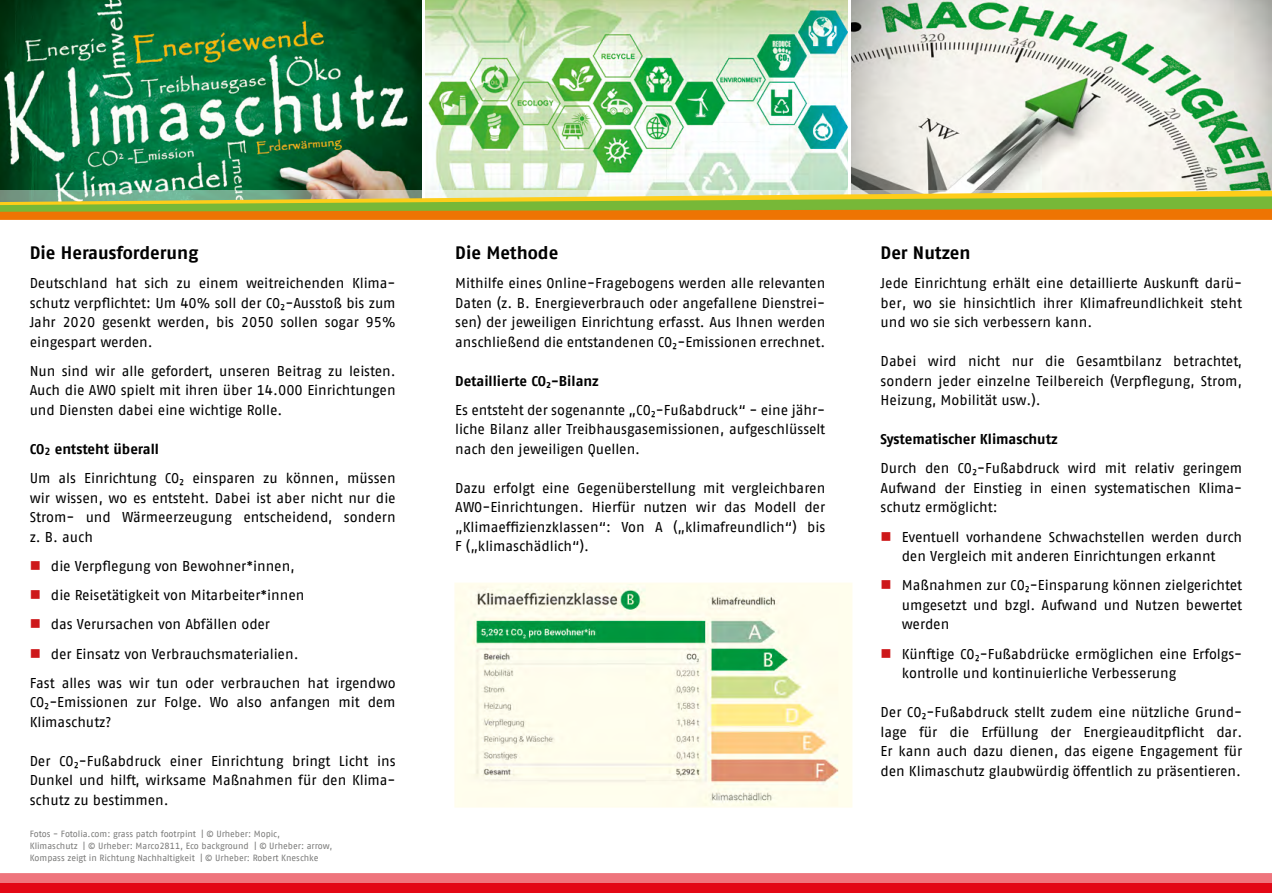
<style>
.page{position:relative;width:1272px;height:893px;background:#fff}
.page>*{position:absolute;margin:0;border:0;box-sizing:border-box;transform-origin:0 0}
.Headline_im_Fliesste{font:700 18px "AWO Fago Office";color:#000}
.Fließtext{font:14.25px/19.5px "AWO Fago Office";color:#000;text-align:justify}
.Fließtext-2{font:700 14.25px "AWO Fago Office";color:#000}
.ohneRaster{font:9px "AWO Fago Office";color:#7b7b7a}
</style>
<div class="page">
<img style="left:425px;top:0;width:422px;height:190px">
<img style="left:851px;top:0;width:420px;height:190px">
<img style="left:0;top:0;width:421px;height:190px">
<svg style="left:0;top:190px;width:1271px;height:1px"></svg>
<svg style="left:0;top:191px;width:1271px;height:29px"></svg>
<div style="left:0;top:873px;width:1271px;height:20px;background:#e30715"></div>
<div style="left:0;top:873px;width:1271px;height:10px;background:#ef757d"></div>
<img style="left:457px;top:586px;width:392px;height:218px">
<div style="left:454px;top:583px;width:398px;height:224px;border:2px solid #fffded"></div>
<p class="Headline_im_Fliesste" style="left:30px;top:242px;width:170px">Die Herausforderung</p>
<p class="Fließtext" style="left:30px;top:273px;width:367px">Deutschland hat sich zu einem weitreichenden Klima&shy;schutz verpflichtet: Um 40% soll der CO²-Ausstoß bis zum Jahr 2020 gesenkt werden, bis 2050 sollen sogar 95% eingespart werden.</p>
<p class="Fließtext" style="left:30px;top:361px;width:367px">Nun sind wir alle gefordert, unseren Beitrag zu leisten.<br>Auch die AWO spielt mit ihren über 14.000 Einrichtungen und Diensten dabei eine wichtige Rolle.</p>
<p class="Fließtext-2" style="left:30px;top:440px;width:131px">CO<sub>2</sub> entsteht überall</p>
<p class="Fließtext" style="left:30px;top:468px;width:367px">Um als Einrichtung CO² einsparen zu können, müssen wir wissen, wo es entsteht. Dabei ist aber nicht nur die Strom- und Wärmeerzeugung entscheidend, sondern z. B. auch</p>
<p class="Fließtext" style="left:51px;top:556px;width:245px">die Verpflegung von Bewohner*innen,</p>
<p class="Fließtext" style="left:51px;top:585px;width:255px">die Reisetätigkeit von Mitarbeiter*innen</p>
<p class="Fließtext" style="left:51px;top:614px;width:221px">das Verursachen von Abfällen oder</p>
<p class="Fließtext" style="left:51px;top:644px;width:249px">der Einsatz von Verbrauchsmaterialien.</p>
<p class="Fließtext" style="left:30px;top:673px;width:367px">Fast alles was wir tun oder verbrauchen hat irgendwo CO²-Emissionen zur Folge. Wo also anfangen mit dem Klimaschutz?</p>
<p class="Fließtext" style="left:30px;top:751px;width:367px">Der CO²-Fußabdruck einer Einrichtung bringt Licht ins Dunkel und hilft, wirksame Maßnahmen für den Klima&shy;schutz zu bestimmen.</p>
<p class="ohneRaster" style="left:30px;top:828px;width:252px">Fotos - Fotolia.com: grass patch footrpint | © Urheber: Mopic,</p>
<p class="ohneRaster" style="left:30px;top:840px;width:304px">Klimaschutz | © Urheber: Marco2811, Eco background | © Urheber: arrow,</p>
<p class="ohneRaster" style="left:30px;top:852px;width:290px">Kompass zeigt in Richtung Nachhaltigkeit | © Urheber: Robert Kneschke</p>
<p class="Headline_im_Fliesste" style="left:455px;top:242px;width:105px">Die Methode</p>
<p class="Fließtext" style="left:455px;top:273px;width:371px">Mithilfe eines Online-Fragebogens werden alle relevanten Daten (z. B. Energieverbrauch oder angefallene Dienstrei&shy;sen) der jeweiligen Einrichtung erfasst. Aus Ihnen werden anschließend die entstandenen CO²-Emissionen errechnet.</p>
<p class="Fließtext-2" style="left:455px;top:372px;width:145px">Detaillierte CO²-Bilanz</p>
<p class="Fließtext" style="left:455px;top:400px;width:371px">Es entsteht der sogenannte „CO²-Fußabdruck“ - eine jähr&shy;liche Bilanz aller Treibhausgasemissionen, aufgeschlüsselt nach den jeweiligen Quellen.</p>
<p class="Fließtext" style="left:455px;top:478px;width:371px">Dazu erfolgt eine Gegenüberstellung mit vergleichbaren AWO-Einrichtungen. Hierfür nutzen wir das Modell der „Klimaeffizienzklassen“: Von A („klimafreundlich“) bis F („klimaschädlich“).</p>
<p class="Headline_im_Fliesste" style="left:880px;top:242px;width:91px">Der Nutzen</p>
<p class="Fließtext" style="left:880px;top:273px;width:363px">Jede Einrichtung erhält eine detaillierte Auskunft darü&shy;ber, wo sie hinsichtlich ihrer Klimafreundlichkeit steht und wo sie sich verbessern kann.</p>
<p class="Fließtext" style="left:880px;top:351px;width:363px">Dabei wird nicht nur die Gesamtbilanz betrachtet, sondern jeder einzelne Teilbereich (Verpflegung, Strom, Heizung, Mobilität usw.).</p>
<p class="Fließtext-2" style="left:880px;top:431px;width:179px">Systematischer Klimaschutz</p>
<p class="Fließtext" style="left:880px;top:458px;width:363px">Durch den CO²-Fußabdruck wird mit relativ geringem Aufwand der Einstieg in einen systematischen Klima&shy;schutz ermöglicht:</p>
<p class="Fließtext" style="left:901px;top:527px;width:342px">Eventuell vorhandene Schwachstellen werden durch den Vergleich mit anderen Einrichtungen erkannt</p>
<p class="Fließtext" style="left:901px;top:575px;width:342px">Maßnahmen zur CO²-Einsparung können zielgerichtet umgesetzt und bzgl. Aufwand und Nutzen bewertet werden</p>
<p class="Fließtext" style="left:901px;top:644px;width:342px">Künftige CO²-Fußabdrücke ermöglichen eine Erfolgs&shy;kontrolle und kontinuierliche Verbesserung</p>
<p class="Fließtext" style="left:880px;top:702px;width:363px">Der CO²-Fußabdruck stellt zudem eine nützliche Grund&shy;lage für die Erfüllung der Energieauditpflicht dar.<br>Er kann auch dazu dienen, das eigene Engagement für den Klimaschutz glaubwürdig öffentlich zu präsentieren.</p>
</div>
